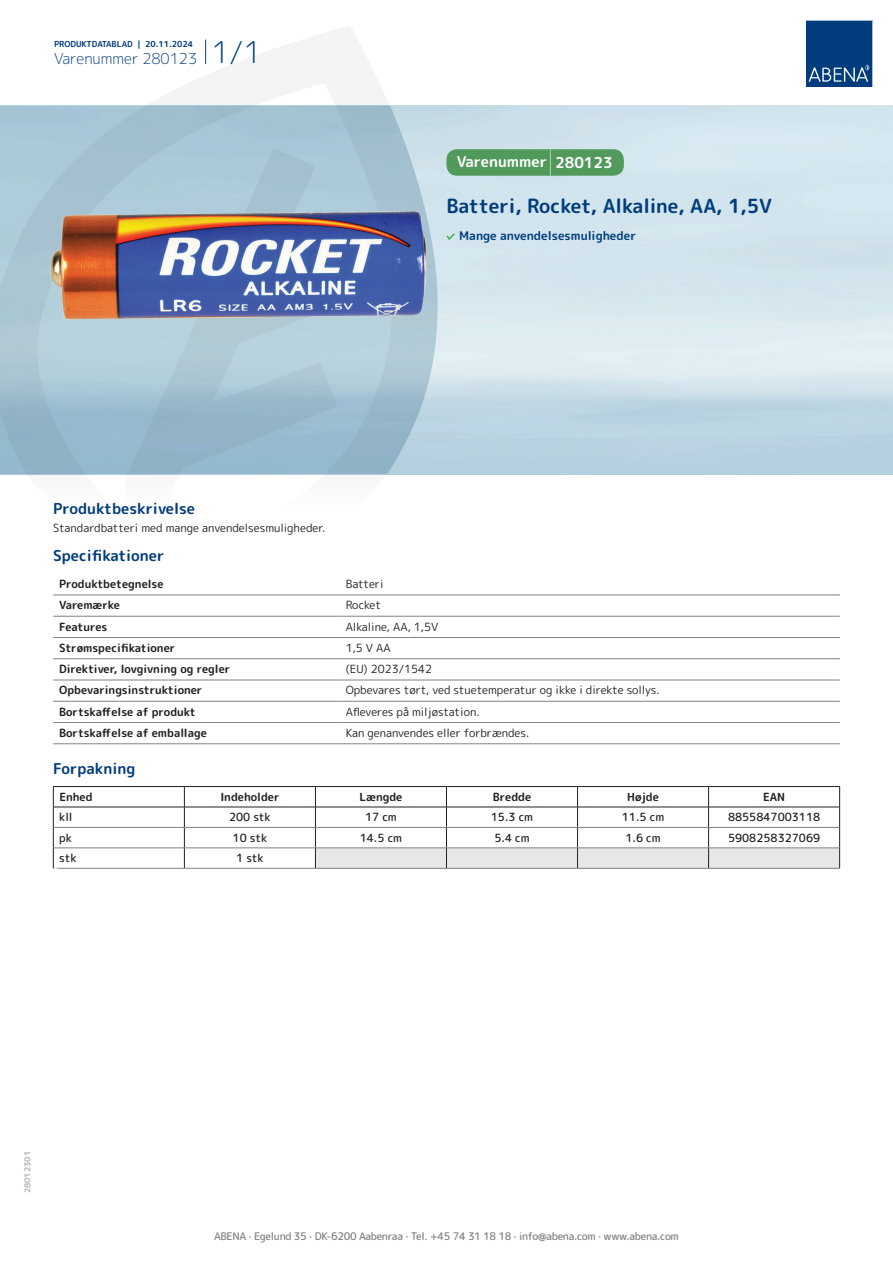
<style>
.page{position:relative;width:893px;height:1263px;background:#fff}
.page>*{position:absolute;margin:0;border:0;box-sizing:border-box;transform-origin:0 0}
.t1{font:700 19.5px "Rounded Mplus 1 c";color:#013d7d}
.t2{font:700 15px "Rounded Mplus 1 c";color:#013d7d}
.t3{font:300 15px "Rounded Mplus 1 c";color:#013d7d}
.t4{font:700 15px "Rounded Mplus 1 c";color:#fff}
.t5{font:700 12px "Rounded Mplus 1 c";color:#013d7d}
.t6{font:11.25px "Rounded Mplus 1 c";color:#231f20}
.t7{font:700 11.25px "Rounded Mplus 1 c";color:#231f20}
.t8{font:500 11.25px "Rounded Mplus 1 c";color:#231f20}
.t9{font:500 10.5px "Rounded Mplus 1 c";letter-spacing:-.03em;color:#808285}
.t10{font:700 10.5px "Rounded Mplus 1 c";color:#fff}
.t11{font:700 8.25px "Rounded Mplus 1 c";color:#013d7d}
.t12{font:700 8.25px "Rounded Mplus 1 c";color:#b2b3b7}
.s1{font-size:30px}
.s2{font-size:25.5px}
</style>
<div class="page">
<svg style="left:0;top:26px;width:439px;height:569px"></svg>
<svg style="left:0;top:106px;width:438px;height:368px;background:#a6c4d3"></svg>
<svg style="left:205px;top:40px;width:1px;height:24px"></svg>
<svg style="left:806px;top:20px;width:67px;height:67px;background:#144b86"></svg>
<img style="left:47px;top:206px;width:384px;height:116px">
<hr style="left:53px;top:595px;width:287px;height:1px;background:#808285">
<hr style="left:340px;top:595px;width:500px;height:1px;background:#808285">
<hr style="left:53px;top:616px;width:287px;height:1px;background:#808285">
<hr style="left:340px;top:616px;width:500px;height:1px;background:#808285">
<hr style="left:53px;top:637px;width:287px;height:1px;background:#808285">
<hr style="left:340px;top:637px;width:500px;height:1px;background:#808285">
<hr style="left:53px;top:658px;width:287px;height:1px;background:#808285">
<hr style="left:340px;top:658px;width:500px;height:1px;background:#808285">
<hr style="left:53px;top:680px;width:287px;height:1px;background:#808285">
<hr style="left:340px;top:680px;width:500px;height:1px;background:#808285">
<hr style="left:53px;top:701px;width:287px;height:1px;background:#808285">
<hr style="left:340px;top:701px;width:500px;height:1px;background:#808285">
<hr style="left:53px;top:722px;width:287px;height:1px;background:#808285">
<hr style="left:340px;top:722px;width:500px;height:1px;background:#808285">
<hr style="left:53px;top:743px;width:287px;height:1px;background:#808285">
<hr style="left:340px;top:743px;width:500px;height:1px;background:#808285">
<hr style="left:53px;top:786px;width:131px;height:1px;background:#231f20">
<hr style="left:184px;top:786px;width:131px;height:1px;background:#231f20">
<hr style="left:315px;top:786px;width:131px;height:1px;background:#231f20">
<hr style="left:446px;top:786px;width:131px;height:1px;background:#231f20">
<hr style="left:577px;top:786px;width:132px;height:1px;background:#231f20">
<hr style="left:709px;top:786px;width:131px;height:1px;background:#231f20">
<hr style="left:53px;top:807px;width:131px;height:1px;background:#231f20">
<hr style="left:184px;top:807px;width:131px;height:1px;background:#231f20">
<svg style="left:53px;top:787px;width:1px;height:81px"></svg>
<svg style="left:184px;top:787px;width:1px;height:81px"></svg>
<svg style="left:315px;top:787px;width:525px;height:81px"></svg>
<hr style="left:54px;top:827px;width:130px;height:1px;background:#808285">
<hr style="left:184px;top:827px;width:131px;height:1px;background:#808285">
<hr style="left:315px;top:827px;width:131px;height:1px;background:#808285">
<hr style="left:446px;top:827px;width:131px;height:1px;background:#808285">
<hr style="left:577px;top:827px;width:132px;height:1px;background:#808285">
<hr style="left:709px;top:827px;width:130px;height:1px;background:#808285">
<hr style="left:54px;top:848px;width:130px;height:1px;background:#808285">
<hr style="left:184px;top:848px;width:131px;height:1px;background:#808285">
<hr style="left:315px;top:848px;width:131px;height:1px;background:#808285">
<hr style="left:446px;top:848px;width:131px;height:1px;background:#808285">
<hr style="left:577px;top:848px;width:132px;height:1px;background:#808285">
<hr style="left:709px;top:848px;width:130px;height:1px;background:#808285">
<hr style="left:53px;top:868px;width:131px;height:1px;background:#808285">
<hr style="left:184px;top:868px;width:131px;height:1px;background:#808285">
<hr style="left:315px;top:868px;width:131px;height:1px;background:#808285">
<hr style="left:446px;top:868px;width:131px;height:1px;background:#808285">
<hr style="left:577px;top:868px;width:132px;height:1px;background:#808285">
<hr style="left:709px;top:868px;width:131px;height:1px;background:#808285">
<svg style="left:446px;top:233px;width:9px;height:7px"></svg>
<div style="left:446px;top:149px;width:178px;height:27px;background:#52995c;border-radius:10px"></div>
<p class="t11" style="left:54px;top:38px;width:141px">PRODUKTDATABLAD | 20.11.2024</p>
<h2 class="t3" style="left:54px;top:48px;width:209px">Varenummer 280123 <span class="s1">1/1</span></h2>
<h2 class="t4" style="left:457px;top:151px;width:157px">Varenummer <span class="s2">|</span> 280123</h2>
<h1 class="t1" style="left:446px;top:192px;width:327px">Batteri, Rocket, Alkaline, AA, 1,5V</h1>
<p class="t5" style="left:459px;top:227px;width:179px">Mange anvendelsesmuligheder</p>
<h2 class="t2" style="left:53px;top:498px;width:143px">Produktbeskrivelse</h2>
<p class="t6" style="left:53px;top:520px;width:274px">Standardbatteri med mange anvendelsesmuligheder.</p>
<h2 class="t2" style="left:53px;top:545px;width:113px">Specifikationer</h2>
<p class="t7" style="left:59px;top:576px;width:106px">Produktbetegnelse</p>
<p class="t6" style="left:346px;top:576px;width:39px">Batteri</p>
<p class="t7" style="left:59px;top:597px;width:62px">Varemærke</p>
<p class="t6" style="left:346px;top:597px;width:37px">Rocket</p>
<p class="t7" style="left:59px;top:618px;width:50px">Features</p>
<p class="t6" style="left:346px;top:618px;width:94px">Alkaline, AA, 1,5V</p>
<p class="t7" style="left:59px;top:640px;width:118px">Strømspecifikationer</p>
<p class="t6" style="left:346px;top:640px;width:46px">1,5 V AA</p>
<p class="t7" style="left:59px;top:661px;width:173px">Direktiver, lovgivning og regler</p>
<p class="t6" style="left:346px;top:661px;width:88px">(EU) 2023/1542</p>
<p class="t7" style="left:59px;top:682px;width:145px">Opbevaringsinstruktioner</p>
<p class="t6" style="left:346px;top:682px;width:315px">Opbevares tørt, ved stuetemperatur og ikke i direkte sollys.</p>
<p class="t7" style="left:59px;top:704px;width:138px">Bortskaffelse af produkt</p>
<p class="t6" style="left:346px;top:704px;width:135px">Afleveres på miljøstation.</p>
<p class="t7" style="left:59px;top:725px;width:149px">Bortskaffelse af emballage</p>
<p class="t6" style="left:346px;top:725px;width:185px">Kan genanvendes eller forbrændes.</p>
<h2 class="t2" style="left:53px;top:758px;width:84px">Forpakning</h2>
<p class="t7" style="left:59px;top:789px;width:35px">Enhed</p>
<p class="t7" style="left:220px;top:789px;width:61px">Indeholder</p>
<p class="t7" style="left:359px;top:789px;width:44px">Længde</p>
<p class="t7" style="left:493px;top:789px;width:40px">Bredde</p>
<p class="t7" style="left:627px;top:789px;width:33px">Højde</p>
<p class="t7" style="left:763px;top:789px;width:24px">EAN</p>
<p class="t8" style="left:59px;top:809px;width:15px">kll</p>
<p class="t8" style="left:229px;top:809px;width:43px">200 stk</p>
<p class="t8" style="left:365px;top:809px;width:33px">17 cm</p>
<p class="t8" style="left:491px;top:809px;width:44px">15.3 cm</p>
<p class="t8" style="left:622px;top:809px;width:44px">11.5 cm</p>
<p class="t8" style="left:728px;top:809px;width:94px">8855847003118</p>
<p class="t8" style="left:59px;top:830px;width:14px">pk</p>
<p class="t8" style="left:233px;top:830px;width:36px">10 stk</p>
<p class="t8" style="left:360px;top:830px;width:44px">14.5 cm</p>
<p class="t8" style="left:494px;top:830px;width:37px">5.4 cm</p>
<p class="t8" style="left:625px;top:830px;width:37px">1.6 cm</p>
<p class="t8" style="left:728px;top:830px;width:94px">5908258327069</p>
<p class="t8" style="left:59px;top:850px;width:19px">stk</p>
<p class="t8" style="left:236px;top:850px;width:29px">1 stk</p>
<p class="t10" style="left:53px;top:863px;width:7px">*</p>
<p class="t12" style="left:22px;top:1193px;width:44px;rotate:-90deg">28012301</p>
<p class="t9" style="left:214px;top:1229px;width:466px">ABENA · Egelund 35 · DK-6200 Aabenraa · Tel. +45 74 31 18 18 · info@abena.com · www.abena.com</p>
</div>
